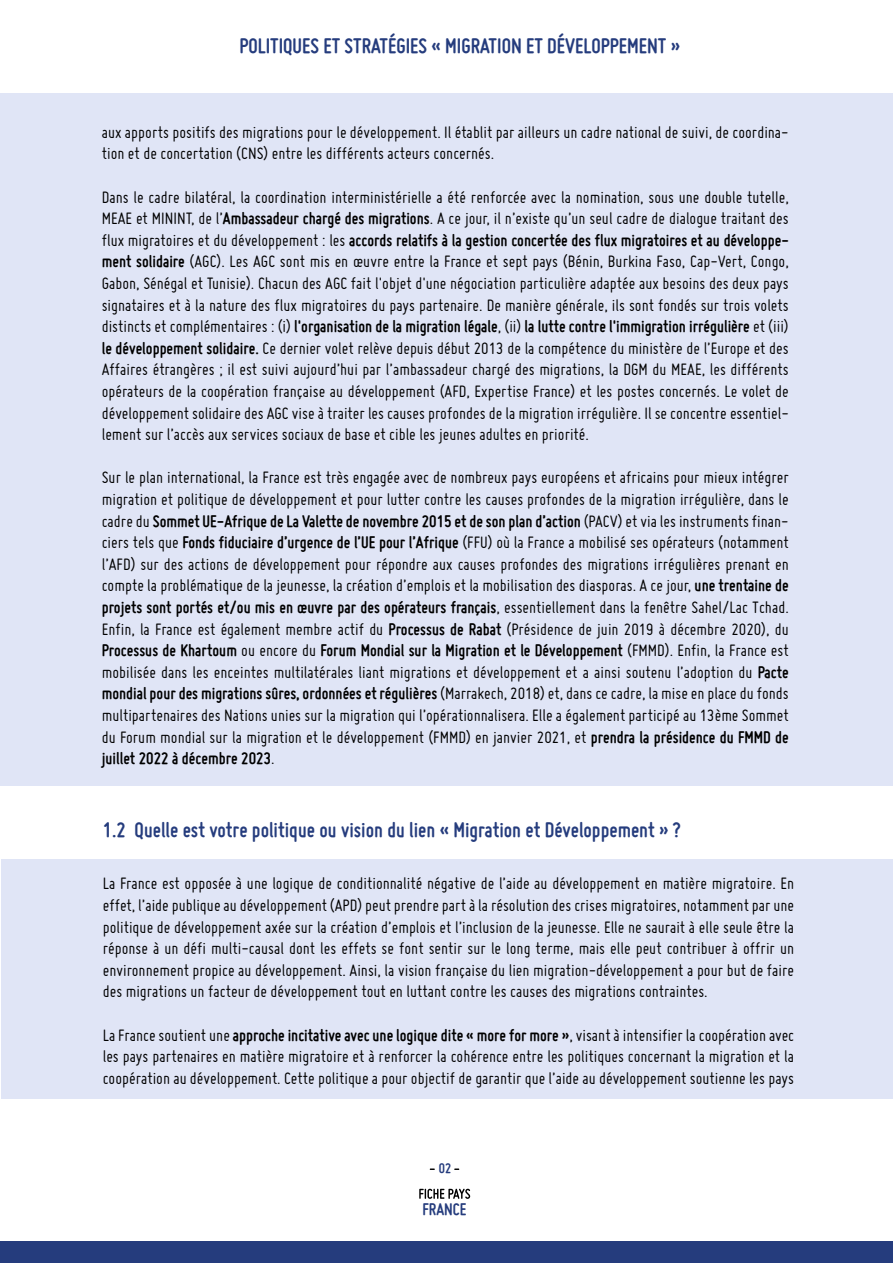
<style>
.page{position:relative;width:893px;height:1263px;background:#fff}
.page>*{position:absolute;margin:0;border:0;box-sizing:border-box;transform-origin:0 0}
.t1{font:700 22.5px "Miso";color:#253c7d}
.t2{font:18px/21.6px "Miso";color:#000;text-align:justify}
.t3{font:700 18px "Miso";color:#253c7d}
.t4{font:700 15px "Miso";color:#253c7d}
.s1{font-weight:700}
</style>
<div class="page">
<div style="left:0;top:94px;width:893px;height:692px;background:#e0e5f6"></div>
<div style="left:2px;top:860px;width:891px;height:239px;background:#e0e5f6"></div>
<svg style="left:419px;top:1188px;width:51px;height:11px"></svg>
<div style="left:0;top:1242px;width:893px;height:21px;background:#253c7d"></div>
<p class="t1" style="left:240px;top:33px;width:442px">POLITIQUES ET STRATÉGIES « MIGRATION ET DÉVELOPPEMENT »</p>
<p class="t2" style="left:102px;top:121px;width:689px">aux apports positifs des migrations pour le développement. Il établit par ailleurs un cadre national de suivi, de coordina&shy;tion et de concertation (CNS) entre les différents acteurs concernés.</p>
<p class="t2" style="left:102px;top:186px;width:689px">Dans le cadre bilatéral, la coordination interministérielle a été renforcée avec la nomination, sous une double tutelle, MEAE et MININT, de l’<span class="s1">Ambassadeur chargé des migrations</span>. A ce jour, il n’existe qu’un seul cadre de dialogue traitant des flux migratoires et du développement : les <span class="s1">accords relatifs à la gestion concertée des flux migratoires et au développe&shy;ment solidaire</span> (AGC). Les AGC sont mis en œuvre entre la France et sept pays (Bénin, Burkina Faso, Cap-Vert, Congo, Gabon, Sénégal et Tunisie). Chacun des AGC fait l'objet d'une négociation particulière adaptée aux besoins des deux pays signataires et à la nature des flux migratoires du pays partenaire. De manière générale, ils sont fondés sur trois volets distincts et complémentaires : (i) <span class="s1">l'organisation de la migration légale</span>, (ii) <span class="s1">la lutte contre l'immigration irrégulière</span> et (iii) <span class="s1">le développement solidaire.</span> Ce dernier volet relève depuis début 2013 de la compétence du ministère de l’Europe et des Affaires étrangères ; il est suivi aujourd’hui par l’ambassadeur chargé des migrations, la DGM du MEAE, les différents opérateurs de la coopération française au développement (AFD, Expertise France) et les postes concernés. Le volet de développement solidaire des AGC vise à traiter les causes profondes de la migration irrégulière. Il se concentre essentiel&shy;lement sur l’accès aux services sociaux de base et cible les jeunes adultes en priorité.</p>
<p class="t2" style="left:102px;top:467px;width:689px">Sur le plan international, la France est très engagée avec de nombreux pays européens et africains pour mieux intégrer migration et politique de développement et pour lutter contre les causes profondes de la migration irrégulière, dans le cadre du <span class="s1">Sommet UE-Afrique de La Valette de novembre 2015 et de son plan d’action</span> (PACV) et via les instruments finan&shy;ciers tels que <span class="s1">Fonds fiduciaire d’urgence de l’UE pour l’Afrique</span> (FFU) où la France a mobilisé ses opérateurs (notamment l’AFD) sur des actions de développement pour répondre aux causes profondes des migrations irrégulières prenant en compte la problématique de la jeunesse, la création d’emplois et la mobilisation des diasporas. A ce jour, <span class="s1">une trentaine de projets sont portés et/ou mis en œuvre par des opérateurs français</span>, essentiellement dans la fenêtre Sahel/Lac Tchad.<br>Enfin, la France est également membre actif du <span class="s1">Processus de Rabat</span> (Présidence de juin 2019 à décembre 2020), du <span class="s1">Processus de Khartoum</span> ou encore du <span class="s1">Forum Mondial sur la Migration et le Développement</span> (FMMD). Enfin, la France est mobilisée dans les enceintes multilatérales liant migrations et développement et a ainsi soutenu l’adoption du <span class="s1">Pacte mondial pour des migrations sûres, ordonnées et régulières</span> (Marrakech, 2018) et, dans ce cadre, la mise en place du fonds multipartenaires des Nations unies sur la migration qui l’opérationnalisera. Elle a également participé au 13ème Sommet du Forum mondial sur la migration et le développement (FMMD) en janvier 2021, et <span class="s1">prendra la présidence du FMMD de juillet 2022 à décembre 2023</span>.</p>
<p class="t1" style="left:103px;top:817px;width:579px">1.2 Quelle est votre politique ou vision du lien « Migration et Développement » ?</p>
<p class="t2" style="left:103px;top:873px;width:693px">La France est opposée à une logique de conditionnalité négative de l’aide au développement en matière migratoire. En effet, l’aide publique au développement (APD) peut prendre part à la résolution des crises migratoires, notamment par une politique de développement axée sur la création d’emplois et l’inclusion de la jeunesse. Elle ne saurait à elle seule être la réponse à un défi multi-causal dont les effets se font sentir sur le long terme, mais elle peut contribuer à offrir un environnement propice au développement. Ainsi, la vision française du lien migration-développement a pour but de faire des migrations un facteur de développement tout en luttant contre les causes des migrations contraintes.</p>
<p class="t2" style="left:103px;top:1024px;width:693px">La France soutient une <span class="s1">approche incitative avec une logique dite « more for more »</span>, visant à intensifier la coopération avec les pays partenaires en matière migratoire et à renforcer la cohérence entre les politiques concernant la migration et la coopération au développement. Cette politique a pour objectif de garantir que l’aide au développement soutienne les pays</p>
<p class="t4" style="left:439px;top:1160px;width:14px">02</p>
<p class="t3" style="left:422px;top:1199px;width:45px">FRANCE</p>
</div>
